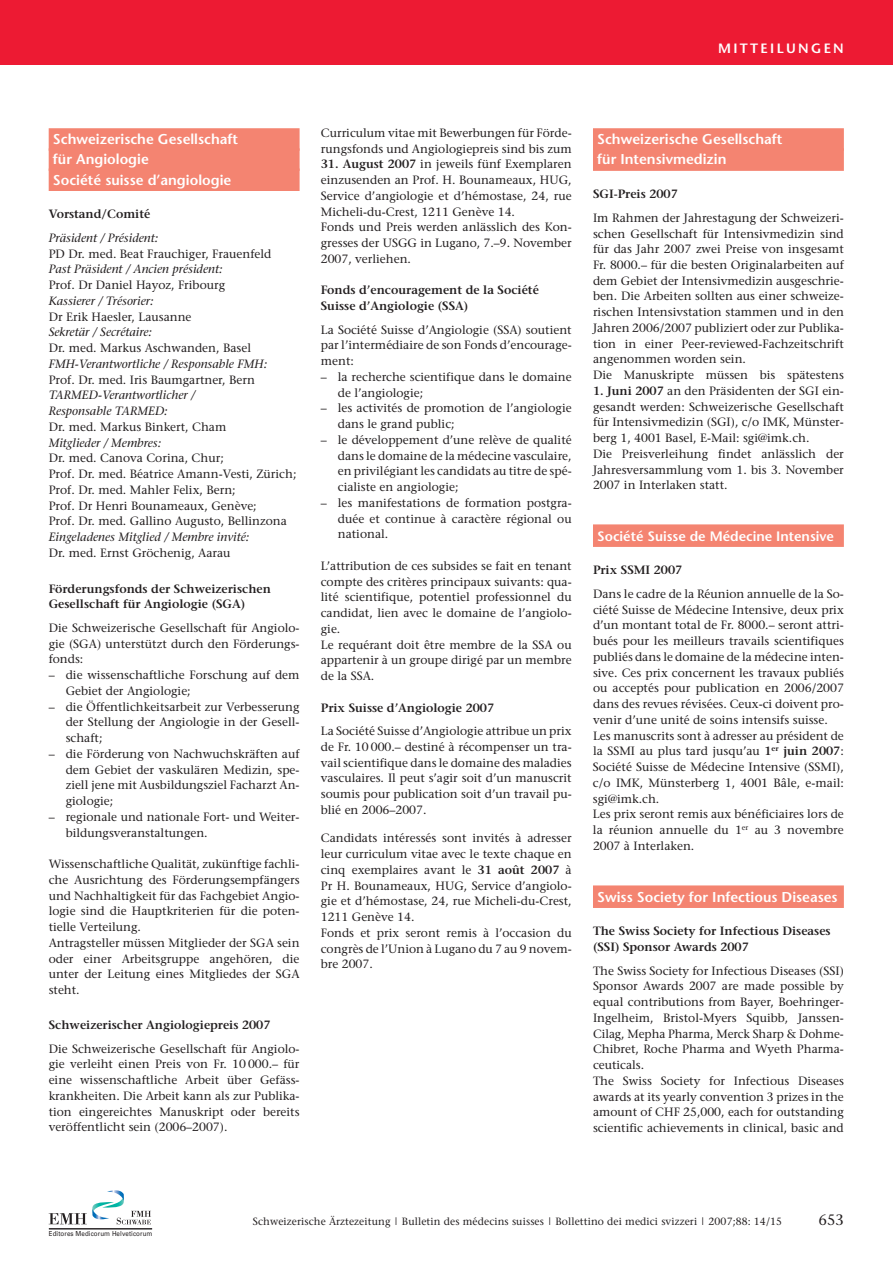
<style>
.page{position:relative;width:893px;height:1263px;background:#fff}
.page>*{position:absolute;margin:0;border:0;box-sizing:border-box;transform-origin:0 0}
.t1{font:15px "Stone Serif";color:#231f20}
.t2{font:600 14.25px/20.1px "Stone Sans";color:#fff}
.t3{font:600 13.65px "Stone Sans";color:#fff}
.t4{font:600 13.5px "Stone Sans";letter-spacing:.17em;color:#fff}
.t5{font:12px/15.8px "Stone Serif";color:#231f20}
.t6{font:600 12px/15.8px "Stone Serif";color:#231f20}
.t7{font:italic 12px/15.8px "Stone Serif";color:#231f20}
.t8{font:10.5px "Stone Serif";letter-spacing:.01em;color:#231f20}
.t9{font:6.9px "Univers";letter-spacing:.015em;color:#231f20;scale:.9 1}
.s1{font-weight:600}
</style>
<div class="page">
<div style="left:49px;top:128px;width:251px;height:23px;background:#f48471"></div>
<div style="left:49px;top:148px;width:251px;height:23px;background:#f48471"></div>
<div style="left:49px;top:168px;width:251px;height:23px;background:#f48471"></div>
<div style="left:593px;top:128px;width:251px;height:23px;background:#f48471"></div>
<div style="left:593px;top:148px;width:251px;height:23px;background:#f48471"></div>
<div style="left:593px;top:524px;width:251px;height:23px;background:#f48471"></div>
<div style="left:593px;top:885px;width:251px;height:23px;background:#f48471"></div>
<svg style="left:49px;top:1190px;width:102px;height:34px"></svg>
<hr style="left:49px;top:1228px;width:103px;height:1px;background:#231f20">
<div style="left:0;top:0;width:893px;height:64px;background:#ed1a33"></div>
<p class="t4" style="left:718px;top:42px;width:127px">MITTEILUNGEN</p>
<p class="t2" style="left:53px;top:131px;width:187px">Schweizerische Gesellschaft für Angiologie<br>Société suisse d’angiologie</p>
<p class="t6" style="left:49px;top:207px;width:103px">Vorstand/Comité</p>
<p class="t7" style="left:49px;top:231px;width:111px">Präsident / Président:</p>
<p class="t5" style="left:49px;top:247px;width:224px">PD Dr. med. Beat Frauchiger, Frauenfeld</p>
<p class="t7" style="left:49px;top:262px;width:175px">Past Präsident / Ancien président:</p>
<p class="t5" style="left:49px;top:278px;width:178px">Prof. Dr Daniel Hayoz, Fribourg</p>
<p class="t7" style="left:49px;top:294px;width:106px">Kassierer / Trésorier:</p>
<p class="t5" style="left:49px;top:310px;width:144px">Dr Erik Haesler, Lausanne</p>
<p class="t7" style="left:49px;top:325px;width:105px">Sekretär / Secrétaire:</p>
<p class="t5" style="left:49px;top:341px;width:204px">Dr. med. Markus Aschwanden, Basel</p>
<p class="t7" style="left:49px;top:357px;width:220px">FMH-Verantwortliche / Responsable FMH:</p>
<p class="t5" style="left:49px;top:373px;width:208px">Prof. Dr. med. Iris Baumgartner, Bern</p>
<p class="t7" style="left:49px;top:388px;width:148px">TARMED-Verantwortlicher /<br>Responsable TARMED:</p>
<p class="t5" style="left:49px;top:420px;width:179px">Dr. med. Markus Binkert, Cham</p>
<p class="t7" style="left:49px;top:436px;width:114px">Mitglieder / Membres:</p>
<p class="t5" style="left:49px;top:451px;width:249px">Dr. med. Canova Corina, Chur;<br>Prof. Dr. med. Béatrice Amann-Vesti, Zürich; Prof. Dr. med. Mahler Felix, Bern;<br>Prof. Dr Henri Bounameaux, Genève;<br>Prof. Dr. med. Gallino Augusto, Bellinzona</p>
<p class="t7" style="left:49px;top:530px;width:202px">Eingeladenes Mitglied / Membre invité:</p>
<p class="t5" style="left:49px;top:546px;width:183px">Dr. med. Ernst Gröchenig, Aarau</p>
<p class="t6" style="left:49px;top:582px;width:224px">Förderungsfonds der Schweizerischen<br>Gesellschaft für Angiologie (SGA)</p>
<p class="t5" style="left:49px;top:621px;width:252px;text-align:justify">Die Schweizerische Gesellschaft für Angiolo&shy;gie (SGA) unterstützt durch den Förderungs&shy;fonds:</p>
<p class="t5" style="left:66px;top:668px;width:235px;text-indent:-17px">– die wissenschaftliche Forschung auf dem<br>Gebiet der Angiologie;</p>
<p class="t5" style="left:66px;top:700px;width:235px;text-align:justify;text-indent:-17px">– die Öffentlichkeitsarbeit zur Verbesserung der Stellung der Angiologie in der Gesell&shy;schaft;</p>
<p class="t5" style="left:66px;top:747px;width:235px;text-align:justify;text-indent:-17px">– die Förderung von Nachwuchskräften auf dem Gebiet der vaskulären Medizin, spe&shy;ziell jene mit Ausbildungsziel Facharzt An&shy;giologie;</p>
<p class="t5" style="left:66px;top:810px;width:235px;text-indent:-17px">– regionale und nationale Fort- und Weiter&shy;bildungsveranstaltungen.</p>
<p class="t5" style="left:49px;top:857px;width:252px">Wissenschaftliche Qualität, zukünftige fachli&shy;che Ausrichtung des Förderungsempfängers und Nachhaltigkeit für das Fachgebiet Angio&shy;logie sind die Hauptkriterien für die poten&shy;tielle Verteilung.<br>Antragsteller müssen Mitglieder der SGA sein oder einer Arbeitsgruppe angehören, die unter der Leitung eines Mitgliedes der SGA steht.</p>
<p class="t6" style="left:49px;top:1018px;width:223px">Schweizerischer Angiologiepreis 2007</p>
<p class="t5" style="left:49px;top:1042px;width:252px;text-align:justify">Die Schweizerische Gesellschaft für Angiolo&shy;gie verleiht einen Preis von Fr. 10 000.– für eine wissenschaftliche Arbeit über Gefäss&shy;krankheiten. Die Arbeit kann als zur Publika&shy;tion eingereichtes Manuskript oder bereits veröffentlicht sein (2006–2007).</p>
<p class="t5" style="left:321px;top:126px;width:252px">Curriculum vitae mit Bewerbungen für Förde&shy;rungsfonds und Angiologiepreis sind bis zum</p>
<p class="t5" style="left:321px;top:157px;width:252px"><span class="s1">31. August 2007</span> in jeweils fünf Exemplaren einzusenden an Prof. H. Bounameaux, HUG, Service d’angiologie et d’hémostase, 24, rue Micheli-du-Crest, 1211 Genève 14.<br>Fonds und Preis werden anlässlich des Kon&shy;gresses der USGG in Lugano, 7.–9. November 2007, verliehen.</p>
<p class="t6" style="left:321px;top:283px;width:220px">Fonds d’encouragement de la Société<br>Suisse d’Angiologie (SSA)</p>
<p class="t5" style="left:321px;top:323px;width:252px;text-align:justify">La Société Suisse d’Angiologie (SSA) soutient par l’intermédiaire de son Fonds d’encourage&shy;ment:</p>
<p class="t5" style="left:338px;top:370px;width:235px;text-indent:-17px">– la recherche scientifique dans le domaine de l’angiologie;</p>
<p class="t5" style="left:338px;top:401px;width:235px;text-indent:-17px">– les activités de promotion de l’angiologie dans le grand public;</p>
<p class="t5" style="left:338px;top:433px;width:235px;text-align:justify;text-indent:-17px">– le développement d’une relève de qualité dans le domaine de la médecine vasculaire, en privilégiant les candidats au titre de spé&shy;cialiste en angiologie;</p>
<p class="t5" style="left:338px;top:496px;width:235px;text-align:justify;text-indent:-17px">– les manifestations de formation postgra&shy;duée et continue à caractère régional ou national.</p>
<p class="t5" style="left:321px;top:559px;width:252px">L’attribution de ces subsides se fait en tenant compte des critères principaux suivants: qua&shy;lité scientifique, potentiel professionnel du candidat, lien avec le domaine de l’angiolo&shy;gie.<br>Le requérant doit être membre de la SSA ou appartenir à un groupe dirigé par un membre de la SSA.</p>
<p class="t6" style="left:321px;top:701px;width:175px">Prix Suisse d’Angiologie 2007</p>
<p class="t5" style="left:321px;top:724px;width:252px;text-align:justify">La Société Suisse d’Angiologie attribue un prix de Fr. 10 000.– destiné à récompenser un tra&shy;vail scientifique dans le domaine des maladies vasculaires. Il peut s’agir soit d’un manuscrit soumis pour publication soit d’un travail pu&shy;blié en 2006–2007.</p>
<p class="t5" style="left:321px;top:831px;width:252px">Candidats intéressés sont invités à adresser leur curriculum vitae avec le texte chaque en cinq exemplaires avant le <span class="s1">31 août 2007</span> à Pr H. Bounameaux, HUG, Service d’angiolo&shy;gie et d’hémostase, 24, rue Micheli-du-Crest, 1211 Genève 14.<br>Fonds et prix seront remis à l’occasion du congrès de l’Union à Lugano du 7 au 9 novem&shy;bre 2007.</p>
<p class="t2" style="left:597px;top:131px;width:187px">Schweizerische Gesellschaft für Intensivmedizin</p>
<p class="t6" style="left:593px;top:187px;width:86px">SGI-Preis 2007</p>
<p class="t5" style="left:593px;top:211px;width:252px">Im Rahmen der Jahrestagung der Schweizeri&shy;schen Gesellschaft für Intensivmedizin sind für das Jahr 2007 zwei Preise von insgesamt Fr. 8000.– für die besten Originalarbeiten auf dem Gebiet der Intensivmedizin ausgeschrie&shy;ben. Die Arbeiten sollten aus einer schweize&shy;rischen Intensivstation stammen und in den Jahren 2006/2007 publiziert oder zur Publika&shy;tion in einer Peer-reviewed-Fachzeitschrift angenommen worden sein.<br>Die Manuskripte müssen bis spätestens</p>
<p class="t5" style="left:593px;top:384px;width:252px"><span class="s1">1. Juni 2007</span> an den Präsidenten der SGI ein&shy;gesandt werden: Schweizerische Gesellschaft für Intensivmedizin (SGI), c/o IMK, Münster&shy;berg 1, 4001 Basel, E-Mail: sgi@imk.ch.<br>Die Preisverleihung findet anlässlich der Jahresversammlung vom 1. bis 3. November 2007 in Interlaken statt.</p>
<p class="t3" style="left:597px;top:530px;width:238px">Société Suisse de Médecine Intensive</p>
<p class="t6" style="left:593px;top:563px;width:91px">Prix SSMI 2007</p>
<p class="t5" style="left:593px;top:587px;width:252px">Dans le cadre de la Réunion annuelle de la So&shy;ciété Suisse de Médecine Intensive, deux prix d’un montant total de Fr. 8000.– seront attri&shy;bués pour les meilleurs travails scientifiques publiés dans le domaine de la médecine inten&shy;sive. Ces prix concernent les travaux publiés ou acceptés pour publication en 2006/2007 dans des revues révisées. Ceux-ci doivent pro&shy;venir d’une unité de soins intensifs suisse.<br>Les manuscrits sont à adresser au président de la SSMI au plus tard jusqu’au <span class="s1">1</span><sup>er</sup> <span class="s1">juin 2007</span>:<br>Société Suisse de Médecine Intensive (SSMI), c/o IMK, Münsterberg 1, 4001 Bâle, e-mail: sgi@imk.ch.<br>Les prix seront remis aux bénéficiaires lors de la réunion annuelle du 1<sup>er</sup> au 3 novembre 2007 à Interlaken.</p>
<p class="t2" style="left:597px;top:888px;width:242px">Swiss Society for Infectious Diseases</p>
<p class="t6" style="left:593px;top:924px;width:239px">The Swiss Society for Infectious Diseases (SSI) Sponsor Awards 2007</p>
<p class="t5" style="left:593px;top:964px;width:252px">The Swiss Society for Infectious Diseases (SSI)<br>Sponsor Awards 2007 are made possible by equal contributions from Bayer, Boehringer-Ingelheim, Bristol-Myers Squibb, Janssen-Cilag, Mepha Pharma, Merck Sharp &amp; Dohme-Chibret, Roche Pharma and Wyeth Pharma&shy;ceuticals.<br>The Swiss Society for Infectious Diseases awards at its yearly convention 3 prizes in the amount of CHF 25,000, each for outstanding scientific achievements in clinical, basic and</p>
<p class="t9" style="left:49px;top:1229px;width:117px">Editores Medicorum Helveticorum</p>
<p class="t8" style="left:253px;top:1217px;width:531px">Schweizerische Ärztezeitung | Bulletin des médecins suisses | Bollettino dei medici svizzeri | 2007;88: 14/15</p>
<p class="t1" style="left:818px;top:1213px;width:27px">653</p>
</div>
